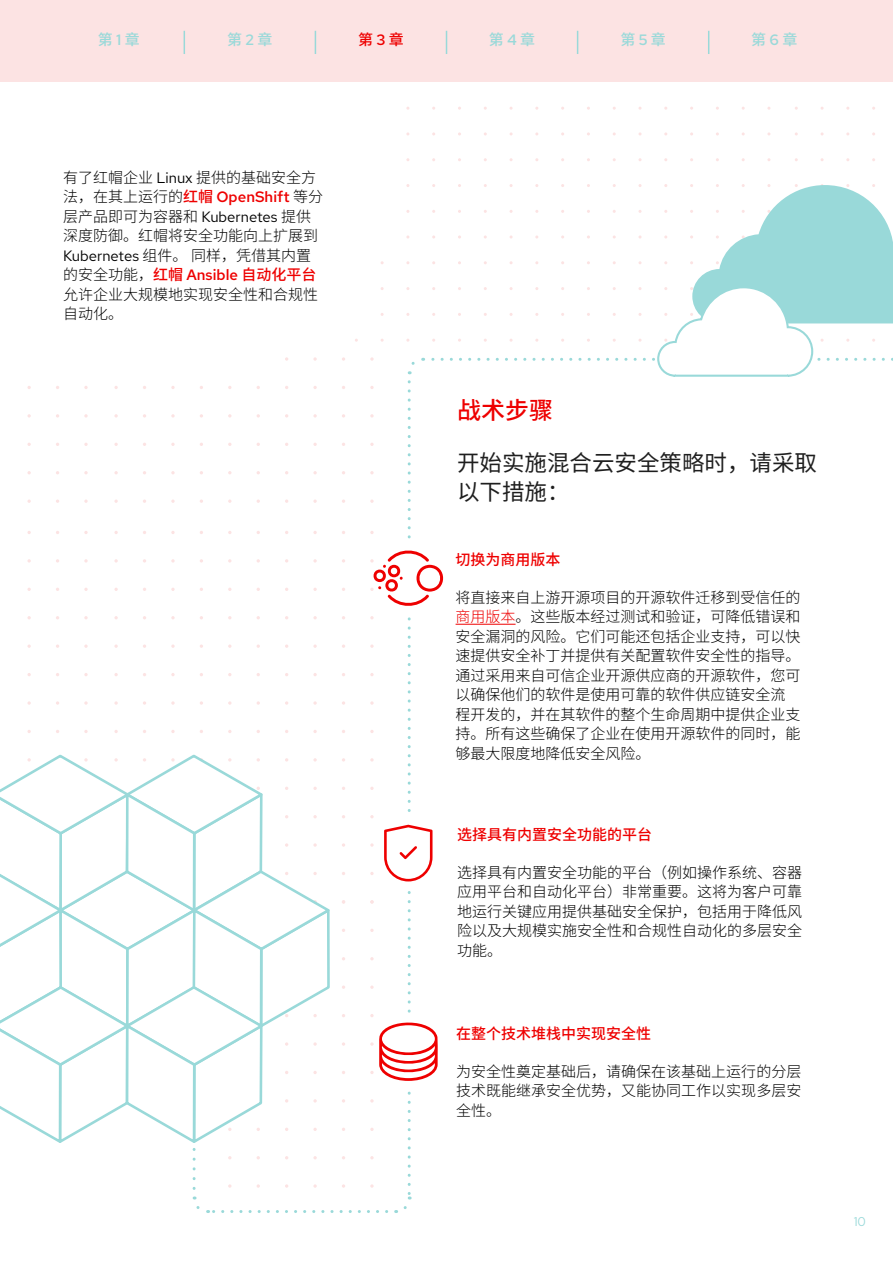
<style>
.page{position:relative;width:893px;height:1263px;background:#fff}
.page>*{position:absolute;margin:0;border:0;box-sizing:border-box;transform-origin:0 0}
.Small_Subhead{font:500 24px "Noto Sans SC";color:#e00}
.Main_-_Subhead_15_19{font:22.5px/28.5px "Noto Sans SC";color:#1f1f1f}
.Main_-_Body_copy{font:300 15px/19.5px "Noto Sans SC";color:#000}
.Main_-_Body_copy-2{font:500 15px "Noto Sans SC";color:#e00}
.Main_-_Body_copy-3{font:500 15px "Noto Sans SC";color:#99d9d9}
.t1{font:12.75px "Red Hat Text";color:#99d9d9}
.s1{font-family:"Red Hat Text"}
.s2{font-family:"Red Hat Text";font-weight:400}
.s3{font-weight:500;color:#e00}
.s4{font-family:"Red Hat Text";font-weight:600;color:#e00}
.s5{color:#e00}
</style>
<div class="page">
<div style="left:0;top:0;width:893px;height:81px;background:#fce3e3"></div>
<svg style="left:184px;top:31px;width:1px;height:23px"></svg>
<svg style="left:315px;top:31px;width:1px;height:23px"></svg>
<svg style="left:446px;top:31px;width:1px;height:23px"></svg>
<svg style="left:577px;top:31px;width:1px;height:23px"></svg>
<svg style="left:708px;top:31px;width:1px;height:23px"></svg>
<svg style="left:84px;top:499px;width:4px;height:4px"></svg>
<svg style="left:84px;top:414px;width:4px;height:4px"></svg>
<svg style="left:27px;top:701px;width:4px;height:4px"></svg>
<svg style="left:84px;top:701px;width:4px;height:4px"></svg>
<svg style="left:84px;top:644px;width:4px;height:4px"></svg>
<svg style="left:114px;top:414px;width:4px;height:4px"></svg>
<svg style="left:171px;top:414px;width:4px;height:4px"></svg>
<svg style="left:313px;top:414px;width:4px;height:4px"></svg>
<svg style="left:114px;top:701px;width:4px;height:4px"></svg>
<svg style="left:171px;top:701px;width:4px;height:4px"></svg>
<svg style="left:171px;top:644px;width:4px;height:4px"></svg>
<svg style="left:313px;top:701px;width:4px;height:4px"></svg>
<svg style="left:423px;top:358px;width:232px;height:3px"></svg>
<svg style="left:407px;top:362px;width:8px;height:12px"></svg>
<svg style="left:208px;top:1210px;width:162px;height:3px"></svg>
<svg style="left:192px;top:1196px;width:8px;height:13px"></svg>
<hr style="left:456px;top:624px;width:60px;height:1px;background:#e00">
<svg style="left:370px;top:382px;width:73px;height:831px"></svg>
<svg style="left:657px;top:184px;width:236px;height:193px"></svg>
<svg style="left:0;top:754px;width:114px;height:389px"></svg>
<svg style="left:192px;top:787px;width:138px;height:401px"></svg>
<svg style="left:114px;top:754px;width:151px;height:392px"></svg>
<p class="Main_-_Body_copy-3" style="left:98px;top:31px;width:43px">第 <span class="s1">1</span> 章</p>
<p class="Main_-_Body_copy-3" style="left:227px;top:31px;width:47px">第 <span class="s1">2</span> 章</p>
<p class="Main_-_Body_copy-3" style="left:489px;top:31px;width:48px">第 <span class="s1">4</span> 章</p>
<p class="Main_-_Body_copy-3" style="left:620px;top:31px;width:47px">第 <span class="s1">5</span> 章</p>
<p class="Main_-_Body_copy-3" style="left:751px;top:31px;width:48px">第 <span class="s1">6</span> 章</p>
<p class="Main_-_Body_copy-2" style="left:358px;top:31px;width:47px">第 <span class="s1">3</span> 章</p>
<p class="Main_-_Body_copy" style="left:63px;top:168px;width:262px">有了红帽企业 <span class="s2">Linux</span> 提供的基础安全方法，在其上运行的<span class="s3">红帽</span> <span class="s4">OpenShift</span> 等分层产品即可为容器和 <span class="s2">Kubernetes</span> 提供深度防御。红帽将安全功能向上扩展到<br><span class="s2">Kubernetes</span> 组件。同样，凭借其内置的安全功能，<span class="s3">红帽</span> <span class="s4">Ansible</span> <span class="s3">自动化平台</span>允许企业大规模地实现安全性和合规性自动化。</p>
<p class="Small_Subhead" style="left:457px;top:396px;width:97px">战术步骤</p>
<p class="Main_-_Subhead_15_19" style="left:457px;top:449px;width:361px">开始实施混合云安全策略时，请采取以下措施：</p>
<p class="Main_-_Body_copy-2" style="left:456px;top:551px;width:106px">切换为商用版本</p>
<p class="Main_-_Body_copy" style="left:456px;top:588px;width:347px">将直接来自上游开源项目的开源软件迁移到受信任的<span class="s5">商用版本</span>。这些版本经过测试和验证，可降低错误和安全漏洞的风险。它们可能还包括企业支持，可以快速提供安全补丁并提供有关配置软件安全性的指导。通过采用来自可信企业开源供应商的开源软件，您可以确保他们的软件是使用可靠的软件供应链安全流程开发的，并在其软件的整个生命周期中提供企业支持。所有这些确保了企业在使用开源软件的同时，能够最大限度地降低安全风险。</p>
<p class="Main_-_Body_copy-2" style="left:457px;top:826px;width:196px">选择具有内置安全功能的平台</p>
<p class="Main_-_Body_copy" style="left:457px;top:862px;width:346px;text-align:justify">选择具有内置安全功能的平台（例如操作系统、容器应用平台和自动化平台）非常重要。这将为客户可靠地运行关键应用提供基础安全保护，包括用于降低风险以及大规模实施安全性和合规性自动化的多层安全功能。</p>
<p class="Main_-_Body_copy-2" style="left:456px;top:1025px;width:196px">在整个技术堆栈中实现安全性</p>
<p class="Main_-_Body_copy" style="left:456px;top:1062px;width:346px;text-align:justify">为安全性奠定基础后，请确保在该基础上运行的分层技术既能继承安全优势，又能协同工作以实现多层安全性。</p>
<p class="t1" style="left:854px;top:1213px;width:14px">10</p>
</div>
